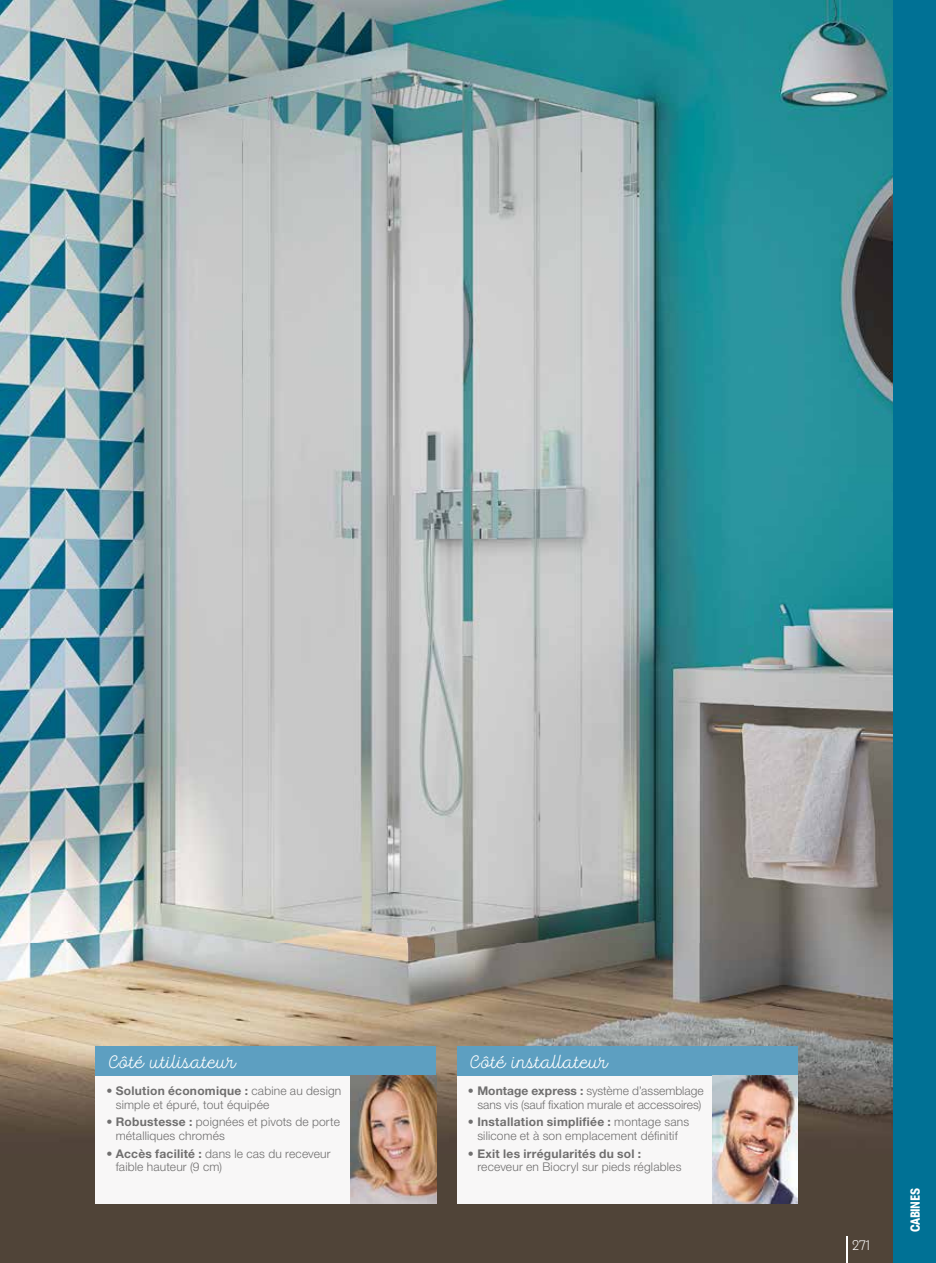
<style>
.page{position:relative;width:936px;height:1263px;background:#fff}
.page>*{position:absolute;margin:0;border:0;box-sizing:border-box;transform-origin:0 0}
.t1{font:19.5px "Hogar Script";letter-spacing:.015em;color:#fff}
.t2{font:15px "Hogar";color:#fff}
.t3{font:700 condensed 12.75px "Avant Garde";letter-spacing:-.035em;color:#fff}
.t4{font:300 12px/13.5px "Helvetica Neue LT Std";letter-spacing:.015em;color:#706f6f}
.t5{font:700 12px "Helvetica Neue LT Std";letter-spacing:.025em;color:#706f6f}
.s1{font-weight:700}
</style>
<div class="page">
<div style="left:0;top:0;width:914px;height:1263px;background:#504438"></div>
<img style="left:0;top:0;width:893px;height:1153px">
<div style="left:96px;top:1076px;width:340px;height:127px;background:#f8f7f7"></div>
<div style="left:96px;top:1046px;width:340px;height:30px;background:#5d9fc1"></div>
<div style="left:457px;top:1076px;width:340px;height:127px;background:#f8f7f7"></div>
<div style="left:457px;top:1046px;width:340px;height:30px;background:#5d9fc1"></div>
<img style="left:712px;top:1076px;width:85px;height:127px">
<img style="left:351px;top:1076px;width:85px;height:127px">
<svg style="left:846px;top:1236px;width:1px;height:27px"></svg>
<div style="left:893px;top:0;width:42px;height:1263px;background:#007195"></div>
<h1 class="t1" style="left:106px;top:1049px;width:130px">Côté utilisateur</h1>
<h1 class="t1" style="left:468px;top:1049px;width:140px">Côté installateur</h1>
<p class="t4" style="left:116px;top:1084px;width:227px;text-indent:-9px"><span class="s1">• Solution économique :</span> cabine au design simple et épuré, tout équipée</p>
<p class="t4" style="left:116px;top:1115px;width:226px;text-indent:-9px"><span class="s1">• Robustesse :</span> poignées et pivots de porte métalliques chromés</p>
<p class="t4" style="left:116px;top:1146px;width:216px;text-indent:-9px"><span class="s1">• Accès facilité :</span> dans le cas du receveur faible hauteur (9 cm)</p>
<p class="t4" style="left:468px;top:1084px;width:237px;text-align:right"><span class="s1">• Montage express :</span> système d’assemblage sans vis (sauf fixation murale et accessoires)</p>
<p class="t4" style="left:468px;top:1115px;width:223px;text-align:center"><span class="s1">• Installation simplifiée :</span> montage sans silicone et à son emplacement définitif</p>
<p class="t5" style="left:468px;top:1146px;width:175px">• Exit les irrégularités du sol :</p>
<p class="t4" style="left:477px;top:1160px;width:206px">receveur en Biocryl sur pieds réglables</p>
<p class="t2" style="left:852px;top:1237px;width:19px">271</p>
<p class="t3" style="left:907px;top:1232px;width:46px;rotate:-90deg">CABINES</p>
</div>
